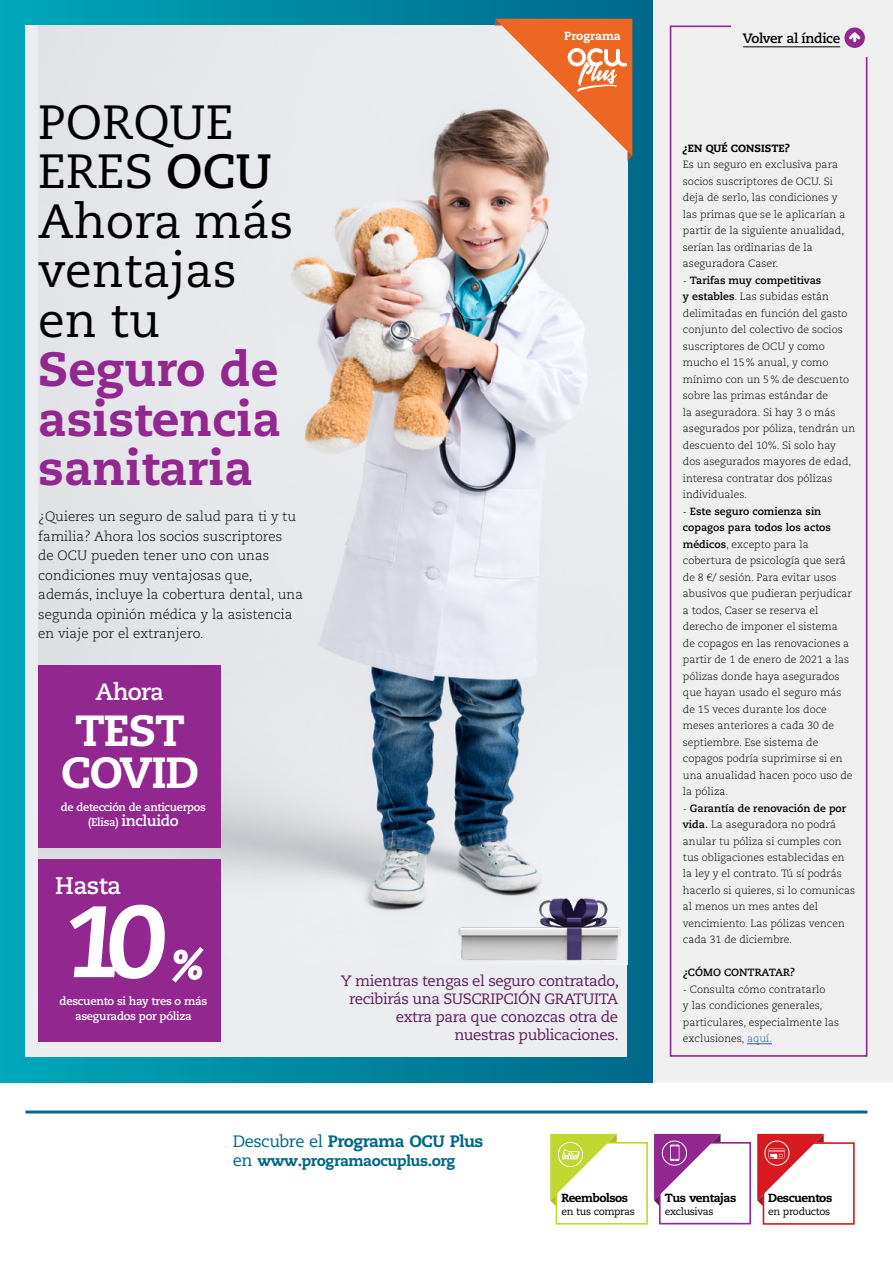
<style>
.page{position:relative;width:893px;height:1263px;background:#fff}
.page>*{position:absolute;margin:0;border:0;box-sizing:border-box;transform-origin:0 0}
.t1{font:italic 800 101.1px "Caecilia LT Std";color:#fff}
.t2{font:48px/49.5px "Caecilia LT Std";color:#000}
.t3{font:800 48px/49.5px "Caecilia LT Std";color:#92278f;text-align:justify}
.t4{font:800 43.5px/41.8px "Caecilia LT Std";letter-spacing:-.025em;color:#fff;text-align:center}
.t5{font:700 24px "Caecilia LT Std";letter-spacing:-.025em;color:#fff}
.t6{font:700 23.55px "Caecilia LT Std";letter-spacing:-.025em;color:#fff}
.t7{font:800 16.5px "Caecilia LT Std";letter-spacing:-.03em;color:#006789}
.t8{font:15px/18px "Caecilia LT Std";letter-spacing:-.025em;color:#5e1e59;text-align:right}
.t9{font:800 15px "Caecilia LT Std";letter-spacing:-.03em;color:#006789}
.t10{font:700 15px "Caecilia LT Std";letter-spacing:-.025em;color:#fff}
.t11{font:300 13.5px/19.5px "Caecilia LT Std";color:#000}
.t12{font:700 13.5px "Caecilia LT Std";letter-spacing:-.025em;color:#000}
.t13{font:800 11.7px "Caecilia LT Std";letter-spacing:-.04em;color:#000}
.t14{font:800 11.7px "Caecilia LT Std";color:#fff}
.t15{font:700 11.25px/15px "Caecilia LT Std";letter-spacing:-.025em;color:#fff;text-align:center}
.t16{font:700 11.1px "Caecilia LT Std";letter-spacing:-.025em;color:#fff}
.t17{font:300 10.5px/16.5px "Caecilia LT Std";color:#000}
.t18{font:800 10.5px "Caecilia LT Std";color:#000}
.t19{font:700 10.5px "Caecilia LT Std";color:#000}
.t20{font:10.2px "Caecilia LT Std";letter-spacing:-.04em;color:#000}
.s1{font-weight:700}
.s2{font-size:11.1px}
.s3{color:#215e9e}
.s4{font-weight:400}
.s5{font-weight:400;font-size:16.5px}
</style>
<div class="page">
<div style="left:653px;top:0;width:240px;height:1082px;background:#efeff0"></div>
<div style="left:670px;top:26px;width:197px;height:1031px;border:2px solid #92278f"></div>
<hr style="left:26px;top:1110px;width:841px;height:3px;background:#006789">
<div style="left:659px;top:1142px;width:92px;height:82px;border:2px solid #92278f"></div>
<svg style="left:654px;top:1134px;width:66px;height:72px"></svg>
<div style="left:662px;top:1141px;width:25px;height:24px;border:1px solid #fff;border-radius:50%"></div>
<div style="left:556px;top:1142px;width:92px;height:82px;border:2px solid #bfd730"></div>
<svg style="left:550px;top:1134px;width:67px;height:72px"></svg>
<div style="left:763px;top:1142px;width:92px;height:83px;border:2px solid #d71920"></div>
<svg style="left:757px;top:1134px;width:67px;height:72px"></svg>
<div style="left:731px;top:17px;width:151px;height:40px;background:#efeff0"></div>
<div style="left:844px;top:28px;width:21px;height:20px;background:#92278f;border-radius:50%"></div>
<svg style="left:846px;top:30px;width:17px;height:12px"></svg>
<hr style="left:743px;top:46px;width:97px;height:1px;background:#000">
<div style="left:0;top:0;width:653px;height:1082px;background:linear-gradient(to right,#00a7ba,#026888)"></div>
<div style="left:26px;top:26px;width:601px;height:1031px;background:#ecedf1"></div>
<img style="left:38px;top:26px;width:549px;height:880px">
<div style="left:38px;top:859px;width:183px;height:183px;background:#92278f"></div>
<svg style="left:747px;top:1043px;width:25px;height:1px"></svg>
<svg style="left:172px;top:947px;width:32px;height:36px"></svg>
<svg style="left:495px;top:19px;width:137px;height:142px"></svg>
<div style="left:38px;top:665px;width:183px;height:183px;background:#92278f"></div>
<img style="left:370px;top:871px;width:276px;height:120px">
<img style="left:459px;top:892px;width:161px;height:68px">
<h2 class="t2" style="left:38px;top:98px;width:257px">PORQUE<br>ERES <span class="s1">OCU<br></span>Ahora más ventajas en tu</h2>
<h2 class="t3" style="left:38px;top:345px;width:244px">Seguro de asistencia sanitaria</h2>
<p class="t11" style="left:38px;top:507px;width:266px">¿Quieres un seguro de salud para ti y tu familia? Ahora los socios suscriptores<br>de OCU pueden tener uno con unas condiciones muy ventajosas que, además, incluye la cobertura dental, una segunda opinión médica y la asistencia en viaje por el extranjero.</p>
<h3 class="t6" style="left:95px;top:677px;width:70px">Ahora</h3>
<h3 class="t4" style="left:61px;top:710px;width:139px">TEST<br>COVID</h3>
<p class="t16" style="left:61px;top:801px;width:146px">de detección de anticuerpos</p>
<h3 class="t10" style="left:88px;top:812px;width:92px"><span class="s2">(Elisa)</span> incluido</h3>
<h3 class="t5" style="left:55px;top:872px;width:68px">Hasta</h3>
<h1 class="t1" style="left:63px;top:882px;width:106px">10</h1>
<p class="t15" style="left:60px;top:994px;width:149px">descuento si hay tres o más asegurados por póliza</p>
<p class="t14" style="left:564px;top:29px;width:58px">Programa</p>
<h3 class="t8" style="left:341px;top:972px;width:279px">Y mientras tengas el seguro contratado, recibirás una SUSCRIPCIÓN GRATUITA extra para que conozcas otra de nuestras publicaciones.</h3>
<p class="t12" style="left:743px;top:30px;width:99px">Volver al índice</p>
<p class="t18" style="left:683px;top:141px;width:108px">¿EN QUÉ CONSISTE?</p>
<p class="t17" style="left:683px;top:156px;width:164px">Es un seguro en exclusiva para socios suscriptores de OCU. Si deja de serlo, las condiciones y las primas que se le aplicarían a partir de la siguiente anualidad, serían las ordinarias de la aseguradora Caser.</p>
<p class="t17" style="left:683px;top:272px;width:174px">- <span class="s1">Tarifas muy competitivas<br>y estables</span>. Las subidas están delimitadas en función del gasto conjunto del colectivo de socios suscriptores de OCU y como mucho el 15% anual, y como mínimo con un 5% de descuento sobre las primas estándar de<br>la aseguradora. Si hay 3 o más asegurados por póliza, tendrán un descuento del 10%. Si solo hay dos asegurados mayores de edad, interesa contratar dos pólizas individuales.</p>
<p class="t17" style="left:683px;top:503px;width:171px">- <span class="s1">Este seguro comienza sin copagos para todos los actos médicos</span>, excepto para la cobertura de psicología que será de 8 €/ sesión. Para evitar usos abusivos que pudieran perjudicar a todos, Caser se reserva el derecho de imponer el sistema<br>de copagos en las renovaciones a partir de 1 de enero de 2021 a las pólizas donde haya asegurados que hayan usado el seguro más de 15 veces durante los doce meses anteriores a cada 30 de septiembre. Ese sistema de copagos podría suprimirse si en una anualidad hacen poco uso de la póliza.</p>
<p class="t17" style="left:683px;top:800px;width:174px">- <span class="s1">Garantía de renovación de por vida.</span> La aseguradora no podrá anular tu póliza si cumples con tus obligaciones establecidas en la ley y el contrato. Tú sí podrás hacerlo si quieres, si lo comunicas al menos un mes antes del vencimiento. Las pólizas vencen cada 31 de diciembre.</p>
<p class="t19" style="left:683px;top:967px;width:114px">¿CÓMO CONTRATAR?</p>
<p class="t17" style="left:683px;top:981px;width:158px">- Consulta cómo contratarlo<br>y las condiciones generales, particulares, especialmente las exclusiones, <span class="s3">aquí.</span></p>
<h3 class="t7" style="left:233px;top:1130px;width:252px"><span class="s4">Descubre el</span> Programa OCU Plus</h3>
<h3 class="t9" style="left:233px;top:1151px;width:224px"><span class="s5">en</span> www.programaocuplus.org</h3>
<p class="t13" style="left:561px;top:1190px;width:68px">Reembolsos</p>
<p class="t20" style="left:561px;top:1205px;width:75px">en tus compras</p>
<p class="t13" style="left:665px;top:1190px;width:73px">Tus ventajas</p>
<p class="t20" style="left:665px;top:1205px;width:50px">exclusivas</p>
<p class="t13" style="left:768px;top:1190px;width:66px">Descuentos</p>
<p class="t20" style="left:768px;top:1205px;width:63px">en productos</p>
</div>
